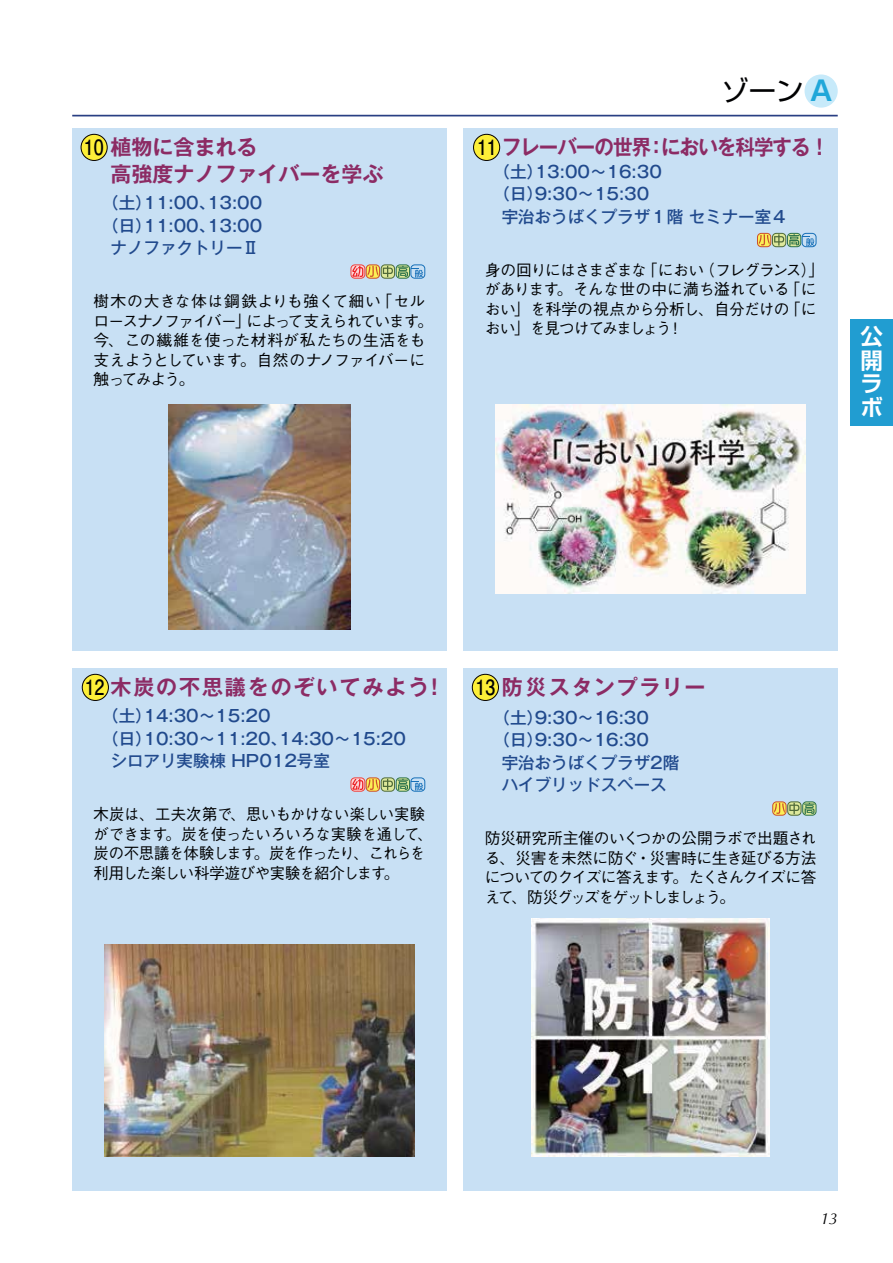
<style>
.page{position:relative;width:893px;height:1263px;background:#fff}
.page>*{position:absolute;margin:0;border:0;box-sizing:border-box;transform-origin:0 0}
.t1{font:27.3px "Shin Go Pro Regular 90 msp RKSJ H";color:#000102}
.t2{font:22.5px/23.7px "Shin Go Pro De Bold 90 msp RKSJ H";color:#fff;text-align:justify}
.t3{font:21px/27px "Gothic MB101 Pro De Bold 90 msp RKSJ H";color:#8c2b64}
.t4{font:21px "Gothic MB101 Pro De Bold 90 msp RKSJ H";letter-spacing:-.05em;color:#8c2b64;scale:.93 1}
.t5{font:21px "Gothic MB101 Pro De Bold 90 msp RKSJ H";letter-spacing:.09em;color:#8c2b64}
.t6{font:21px "Gothic MB101 Pro De Bold 90 msp RKSJ H";letter-spacing:.075em;color:#8c2b64}
.t7{font:16.5px/22.5px "Gothic MB101 Pro Medium 90 msp RKSJ H";color:#214a8d;text-align:center}
.t8{font:italic 15.9px "Optima LT Std";color:#000102}
.t9{font:15.75px/19.5px "Gothic BBB Pro Medium 90 msp RKSJ H";letter-spacing:-.05em;color:#000102}
.t10{font:15.75px/19.5px "Gothic BBB Pro Medium 90 msp RKSJ H";letter-spacing:-.03em;color:#000102}
.s1{font-family:"Futo Go B101 Pro Bold 90 msp RKSJ H";color:#000102}
.s2{font-family:"Shin Go Pro De Bold 90 msp RKSJ H";color:#20a7d9}
</style>
<div class="page">
<div style="left:850px;top:319px;width:43px;height:106px;background:#219dd1"></div>
<hr style="left:72px;top:115px;width:766px;height:1px;background:#293f83">
<div style="left:72px;top:128px;width:374px;height:523px;background:#c8e0f4"></div>
<div style="left:350px;top:264px;width:15px;height:15px;border:1px solid #ef413d;border-radius:4px"></div>
<div style="left:366px;top:264px;width:14px;height:15px;border:1px solid #cb502c;border-radius:4px"></div>
<div style="left:381px;top:264px;width:14px;height:15px;border:1px solid #4f6b39;border-radius:4px"></div>
<div style="left:396px;top:264px;width:14px;height:15px;border:1px solid #2d734b;border-radius:4px"></div>
<div style="left:410px;top:264px;width:15px;height:15px;border:1px solid #1770b8;border-radius:4px"></div>
<svg style="left:352px;top:266px;width:71px;height:12px"></svg>
<img style="left:168px;top:404px;width:183px;height:225px">
<div style="left:81px;top:134px;width:26px;height:26px;background:#fdef38;border-radius:50%"></div>
<div style="left:81px;top:134px;width:27px;height:27px;border:1px solid #050100;border-radius:50%"></div>
<div style="left:72px;top:668px;width:374px;height:523px;background:#c8e0f4"></div>
<div style="left:350px;top:777px;width:15px;height:15px;border:1px solid #ef413d;border-radius:4px"></div>
<div style="left:366px;top:777px;width:14px;height:15px;border:1px solid #cb502c;border-radius:4px"></div>
<div style="left:381px;top:777px;width:14px;height:15px;border:1px solid #4f6b39;border-radius:4px"></div>
<div style="left:396px;top:777px;width:14px;height:15px;border:1px solid #2d734b;border-radius:4px"></div>
<div style="left:410px;top:777px;width:15px;height:15px;border:1px solid #1770b8;border-radius:4px"></div>
<svg style="left:352px;top:779px;width:71px;height:12px"></svg>
<div style="left:463px;top:128px;width:375px;height:523px;background:#c8e0f4"></div>
<div style="left:757px;top:233px;width:14px;height:14px;border:1px solid #cb502c;border-radius:4px"></div>
<div style="left:772px;top:233px;width:14px;height:14px;border:1px solid #4f6b39;border-radius:4px"></div>
<div style="left:787px;top:233px;width:14px;height:14px;border:1px solid #2d734b;border-radius:4px"></div>
<div style="left:802px;top:233px;width:14px;height:14px;border:1px solid #1770b8;border-radius:4px"></div>
<svg style="left:759px;top:234px;width:55px;height:12px"></svg>
<div style="left:473px;top:134px;width:27px;height:26px;background:#fdef38;border-radius:50%"></div>
<div style="left:473px;top:134px;width:27px;height:27px;border:1px solid #050100;border-radius:50%"></div>
<div style="left:82px;top:674px;width:26px;height:26px;background:#fdef38;border-radius:50%"></div>
<div style="left:82px;top:674px;width:27px;height:27px;border:1px solid #050100;border-radius:50%"></div>
<img style="left:495px;top:404px;width:311px;height:189px">
<img style="left:104px;top:944px;width:311px;height:213px">
<div style="left:463px;top:668px;width:375px;height:523px;background:#c8e0f4"></div>
<div style="left:772px;top:801px;width:14px;height:15px;border:1px solid #cb502c;border-radius:4px"></div>
<div style="left:787px;top:801px;width:14px;height:15px;border:1px solid #4f6b39;border-radius:4px"></div>
<div style="left:802px;top:801px;width:14px;height:15px;border:1px solid #2d734b;border-radius:4px"></div>
<svg style="left:774px;top:803px;width:40px;height:11px"></svg>
<div style="left:472px;top:674px;width:26px;height:26px;background:#fdef38;border-radius:50%"></div>
<div style="left:472px;top:674px;width:27px;height:27px;border:1px solid #050100;border-radius:50%"></div>
<img style="left:531px;top:918px;width:239px;height:239px">
<div style="left:804px;top:74px;width:34px;height:34px;background:#c7eafa;border-radius:50%"></div>
<h3 class="t3" style="left:110px;top:136px;width:274px;text-indent:-27px"><span class="s1">10</span> 植物に含まれる<br>高強度ナノファイバーを学ぶ</h3>
<p class="t7" style="left:102px;top:194px;width:162px">（土）11:00、13:00（日）11:00、13:00ナノファクトリーⅡ</p>
<p class="t9" style="left:93px;top:294px;width:341px">樹木の大きな体は鋼鉄よりも強くて細い「セルロースナノファイバー」によって支えられています。今、この繊維を使った材料が私たちの生活をも支えようとしています。自然のナノファイバーに触ってみよう。</p>
<h1 class="t1" style="left:721px;top:81px;width:112px">ゾーン <span class="s2">A</span></h1>
<h3 class="t4" style="left:477px;top:139px;width:380px"><span class="s1">11</span> フレーバーの世界：においを科学する！</h3>
<p class="t7" style="left:493px;top:162px;width:170px">（土）13:00～16:30</p>
<p class="t7" style="left:493px;top:185px;width:157px">（日）9:30～15:30</p>
<p class="t7" style="left:502px;top:207px;width:287px">宇治おうばくプラザ１階 セミナー室４</p>
<p class="t9" style="left:485px;top:262px;width:341px">身の回りにはさまざまな「におい（フレグランス）」があります。そんな世の中に満ち溢れている「におい」を科学の視点から分析し、自分だけの「におい」を見つけてみましょう！</p>
<h2 class="t2" style="left:860px;top:328px;width:24px">公開ラボ</h2>
<h3 class="t5" style="left:85px;top:679px;width:354px"><span class="s1">12</span> 木炭の不思議をのぞいてみよう!</h3>
<p class="t7" style="left:102px;top:707px;width:170px">（土）14:30～15:20</p>
<p class="t7" style="left:102px;top:729px;width:305px">（日）10:30～11:20、14:30～15:20</p>
<p class="t7" style="left:110px;top:752px;width:221px">シロアリ実験棟 HP012号室</p>
<p class="t10" style="left:93px;top:807px;width:341px">木炭は、工夫次第で、思いもかけない楽しい実験ができます。炭を使ったいろいろな実験を通して、炭の不思議を体験します。炭を作ったり、これらを利用した楽しい科学遊びや実験を紹介します。</p>
<h3 class="t6" style="left:475px;top:679px;width:231px"><span class="s1">13</span> 防災スタンプラリー</h3>
<p class="t7" style="left:493px;top:708px;width:157px">（土）9:30～16:30</p>
<p class="t7" style="left:493px;top:731px;width:157px">（日）9:30～16:30</p>
<p class="t7" style="left:502px;top:753px;width:179px">宇治おうばくプラザ2階</p>
<p class="t7" style="left:502px;top:776px;width:166px">ハイブリッドスペース</p>
<p class="t9" style="left:485px;top:831px;width:333px;text-align:justify">防災研究所主催のいくつかの公開ラボで出題される、災害を未然に防ぐ・災害時に生き延びる方法についてのクイズに答えます。たくさんクイズに答えて、防災グッズをゲットしましょう。</p>
<p class="t8" style="left:820px;top:1210px;width:19px">13</p>
</div>
